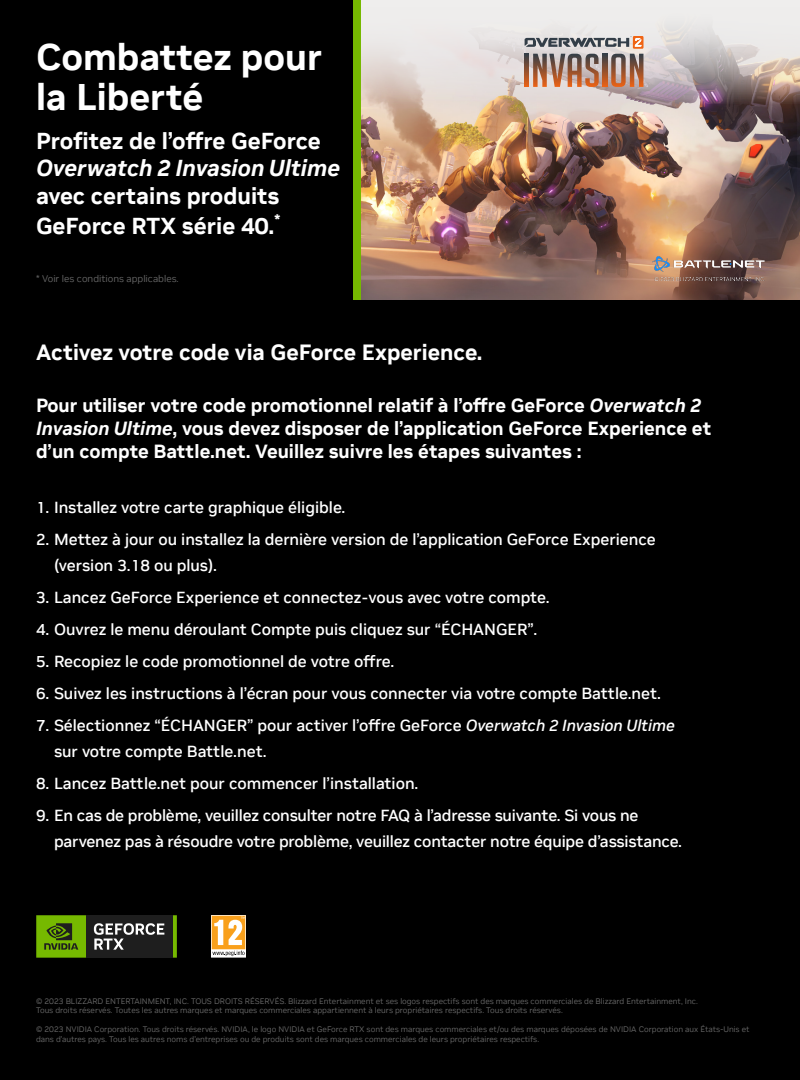
<style>
.page{position:relative;width:800px;height:1080px;background:#000}
.page>*{position:absolute;margin:0;border:0;box-sizing:border-box;transform-origin:0 0}
.t1{font:700 37px/40px "NVIDIA Sans";color:#fff}
.t2{font:700 23px/30px "NVIDIA Sans";color:#fff}
.t3{font:italic 700 23px "NVIDIA Sans";color:#fff}
.t4{font:700 22px "NVIDIA Sans";color:#fff}
.t5{font:700 19px/23px "NVIDIA Sans";color:#fff}
.t6{font:500 16px/26px "NVIDIA Sans";color:#fff}
.t7{font:9.6px "NVIDIA Sans";color:#666}
.t8{font:8px/9.6px "NVIDIA Sans";color:#666}
.s1{font-style:italic}
</style>
<div class="page">
<img style="left:361px;top:130px;width:439px;height:170px">
<img style="left:361px;top:0;width:439px;height:130px">
<div style="left:353px;top:0;width:8px;height:300px;background:#76b900"></div>
<img style="left:653px;top:256px;width:111px;height:25px">
<svg style="left:525px;top:36px;width:119px;height:51px;background:#af9387"></svg>
<svg style="left:36px;top:915px;width:141px;height:43px;background:#4d6228"></svg>
<svg style="left:211px;top:915px;width:35px;height:43px;background:#f1c584"></svg>
<h1 class="t1" style="left:36px;top:37px;width:288px">Combattez pour la Liberté</h1>
<h2 class="t2" style="left:36px;top:126px;width:286px">Profitez de l’offre GeForce</h2>
<h2 class="t3" style="left:36px;top:154px;width:306px">Overwatch 2 Invasion Ultime</h2>
<h2 class="t2" style="left:36px;top:181px;width:246px">avec certains produits<br>GeForce RTX série 40.<sup>*</sup></h2>
<p class="t7" style="left:36px;top:273px;width:144px">* Voir les conditions applicables.</p>
<h3 class="t4" style="left:36px;top:339px;width:448px">Activez votre code via GeForce Experience.</h3>
<p class="t5" style="left:36px;top:394px;width:677px">Pour utiliser votre code promotionnel relatif à l’offre GeForce <span class="s1">Overwatch 2<br>Invasion Ultime</span>, vous devez disposer de l’application GeForce Experience et d’un compte Battle.net. Veuillez suivre les étapes suivantes :</p>
<p class="t6" style="left:36px;top:495px;width:311px">1. Installez votre carte graphique éligible.</p>
<p class="t6" style="left:54px;top:527px;width:603px;text-indent:-18px">2. Mettez à jour ou installez la dernière version de l’application GeForce Experience (version 3.18 ou plus).</p>
<p class="t6" style="left:36px;top:585px;width:515px">3. Lancez GeForce Experience et connectez-vous avec votre compte.</p>
<p class="t6" style="left:36px;top:617px;width:503px">4. Ouvrez le menu déroulant Compte puis cliquez sur “ÉCHANGER”.</p>
<p class="t6" style="left:36px;top:649px;width:360px">5. Recopiez le code promotionnel de votre offre.</p>
<p class="t6" style="left:36px;top:681px;width:627px">6. Suivez les instructions à l’écran pour vous connecter via votre compte Battle.net.</p>
<p class="t6" style="left:54px;top:713px;width:622px;text-indent:-18px">7. Sélectionnez “ÉCHANGER” pour activer l’offre GeForce <span class="s1">Overwatch 2 Invasion Ultime </span>sur votre compte Battle.net.</p>
<p class="t6" style="left:36px;top:771px;width:384px">8. Lancez Battle.net pour commencer l’installation.</p>
<p class="t6" style="left:54px;top:803px;width:630px;text-indent:-18px">9. En cas de problème, veuillez consulter notre FAQ à l’adresse suivante. Si vous ne parvenez pas à résoudre votre problème, veuillez contacter notre équipe d’assistance.</p>
<p class="t8" style="left:36px;top:996px;width:663px">© 2023 BLIZZARD ENTERTAINMENT, INC. TOUS DROITS RÉSERVÉS. Blizzard Entertainment et ses logos respectifs sont des marques commerciales de Blizzard Entertainment, Inc.<br>Tous droits réservés. Toutes les autres marques et marques commerciales appartiennent à leurs propriétaires respectifs. Tous droits réservés.</p>
<p class="t8" style="left:36px;top:1025px;width:715px">© 2023 NVIDIA Corporation. Tous droits réservés. NVIDIA, le logo NVIDIA et GeForce RTX sont des marques commerciales et/ou des marques déposées de NVIDIA Corporation aux États-Unis et dans d’autres pays. Tous les autres noms d’entreprises ou de produits sont des marques commerciales de leurs propriétaires respectifs.</p>
</div>
